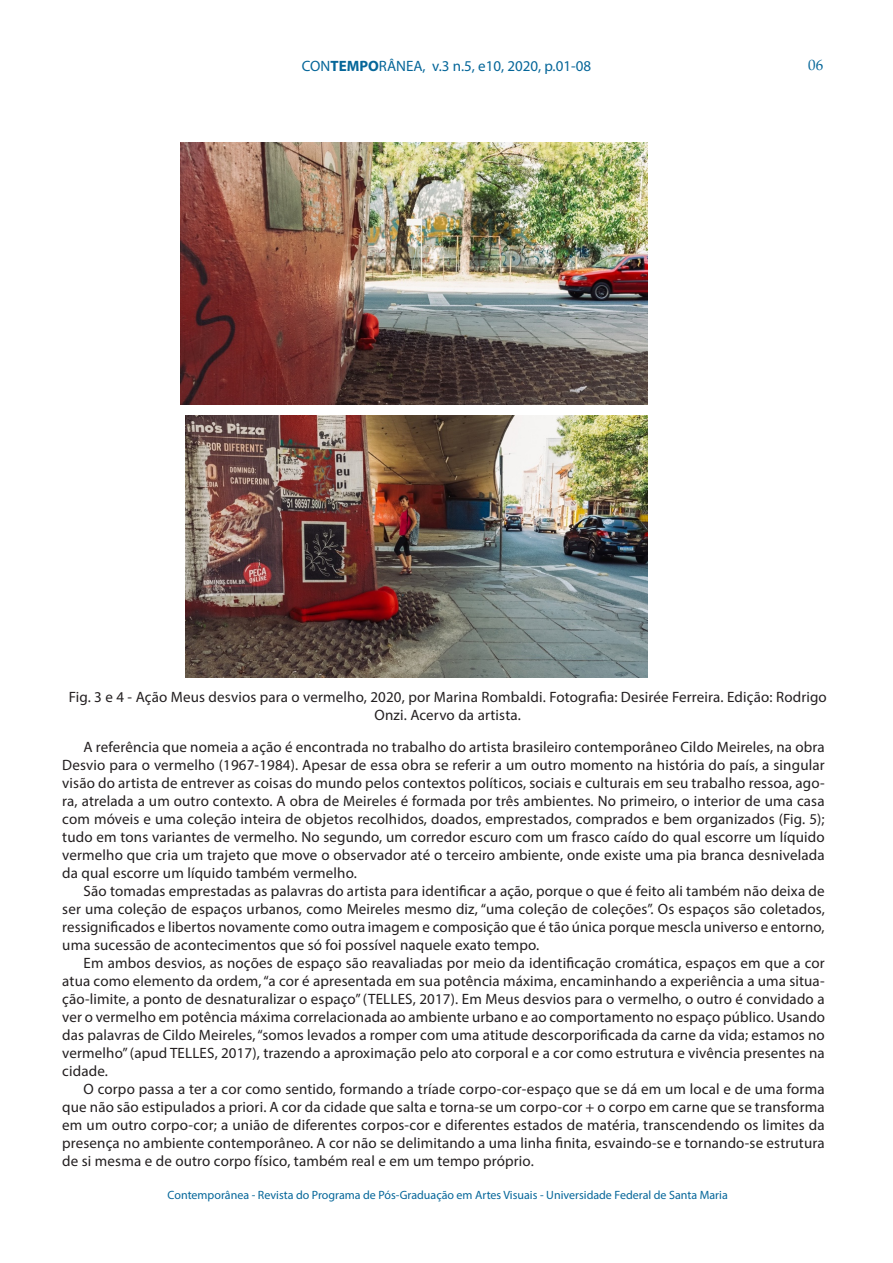
<style>
.page{position:relative;width:893px;height:1263px;background:#fff}
.page>*{position:absolute;margin:0;border:0;box-sizing:border-box;transform-origin:0 0}
.TextoCORRIDO{font:15px/18px "Myriad Pro";letter-spacing:.01em;color:#231f20;text-align:justify}
.LegendaFIGURA{font:15px/18px "Myriad Pro";letter-spacing:.01em;color:#231f20;text-align:center}
.t1{font:15px "Myriad Pro";color:#056699}
.t2{font:15px "Palatino Linotype";color:#056699}
.t3{font:12px "Myriad Pro";color:#056699}
.s1{font-weight:700}
</style>
<div class="page">
<img style="left:185px;top:416px;width:462px;height:261px">
<img style="left:180px;top:143px;width:467px;height:262px">
<p class="t1" style="left:302px;top:57px;width:291px">CON<span class="s1">TEMPO</span>RÂNEA, v.3 n.5, e10, 2020, p.01-08</p>
<p class="t2" style="left:808px;top:54px;width:16px">06</p>
<p class="LegendaFIGURA" style="left:69px;top:687px;width:760px">Fig. 3 e 4 - Ação Meus desvios para o vermelho, 2020, por Marina Rombaldi. Fotografia: Desirée Ferreira. Edição: Rodrigo<br>Onzi. Acervo da artista.</p>
<p class="TextoCORRIDO" style="left:62px;top:738px;width:764px;text-indent:21px">A referência que nomeia a ação é encontrada no trabalho do artista brasileiro contemporâneo Cildo Meireles, na obra Desvio para o vermelho (1967-1984). Apesar de essa obra se referir a um outro momento na história do país, a singular visão do artista de entrever as coisas do mundo pelos contextos políticos, sociais e culturais em seu trabalho ressoa, ago&shy;ra, atrelada a um outro contexto. A obra de Meireles é formada por três ambientes. No primeiro, o interior de uma casa com móveis e uma coleção inteira de objetos recolhidos, doados, emprestados, comprados e bem organizados (Fig. 5); tudo em tons variantes de vermelho. No segundo, um corredor escuro com um frasco caído do qual escorre um líquido vermelho que cria um trajeto que move o observador até o terceiro ambiente, onde existe uma pia branca desnivelada da qual escorre um líquido também vermelho.</p>
<p class="TextoCORRIDO" style="left:62px;top:882px;width:764px;text-indent:21px">São tomadas emprestadas as palavras do artista para identificar a ação, porque o que é feito ali também não deixa de ser uma coleção de espaços urbanos, como Meireles mesmo diz, “uma coleção de coleções”. Os espaços são coletados, ressignificados e libertos novamente como outra imagem e composição que é tão única porque mescla universo e entorno, uma sucessão de acontecimentos que só foi possível naquele exato tempo.</p>
<p class="TextoCORRIDO" style="left:62px;top:954px;width:764px;text-indent:21px">Em ambos desvios, as noções de espaço são reavaliadas por meio da identificação cromática, espaços em que a cor atua como elemento da ordem, “a cor é apresentada em sua potência máxima, encaminhando a experiência a uma situa&shy;ção-limite, a ponto de desnaturalizar o espaço” (TELLES, 2017). Em Meus desvios para o vermelho, o outro é convidado a ver o vermelho em potência máxima correlacionada ao ambiente urbano e ao comportamento no espaço público. Usando das palavras de Cildo Meireles, “somos levados a romper com uma atitude descorporificada da carne da vida; estamos no vermelho” (apud TELLES, 2017), trazendo a aproximação pelo ato corporal e a cor como estrutura e vivência presentes na cidade.</p>
<p class="TextoCORRIDO" style="left:62px;top:1080px;width:764px;text-indent:21px">O corpo passa a ter a cor como sentido, formando a tríade corpo-cor-espaço que se dá em um local e de uma forma que não são estipulados a priori. A cor da cidade que salta e torna-se um corpo-cor + o corpo em carne que se transforma em um outro corpo-cor; a união de diferentes corpos-cor e diferentes estados de matéria, transcendendo os limites da presença no ambiente contemporâneo. A cor não se delimitando a uma linha finita, esvaindo-se e tornando-se estrutura de si mesma e de outro corpo físico, também real e em um tempo próprio.</p>
<p class="t3" style="left:168px;top:1187px;width:562px">Contemporânea - Revista do Programa de Pós-Graduação em Artes Visuais - Universidade Federal de Santa Maria</p>
</div>
